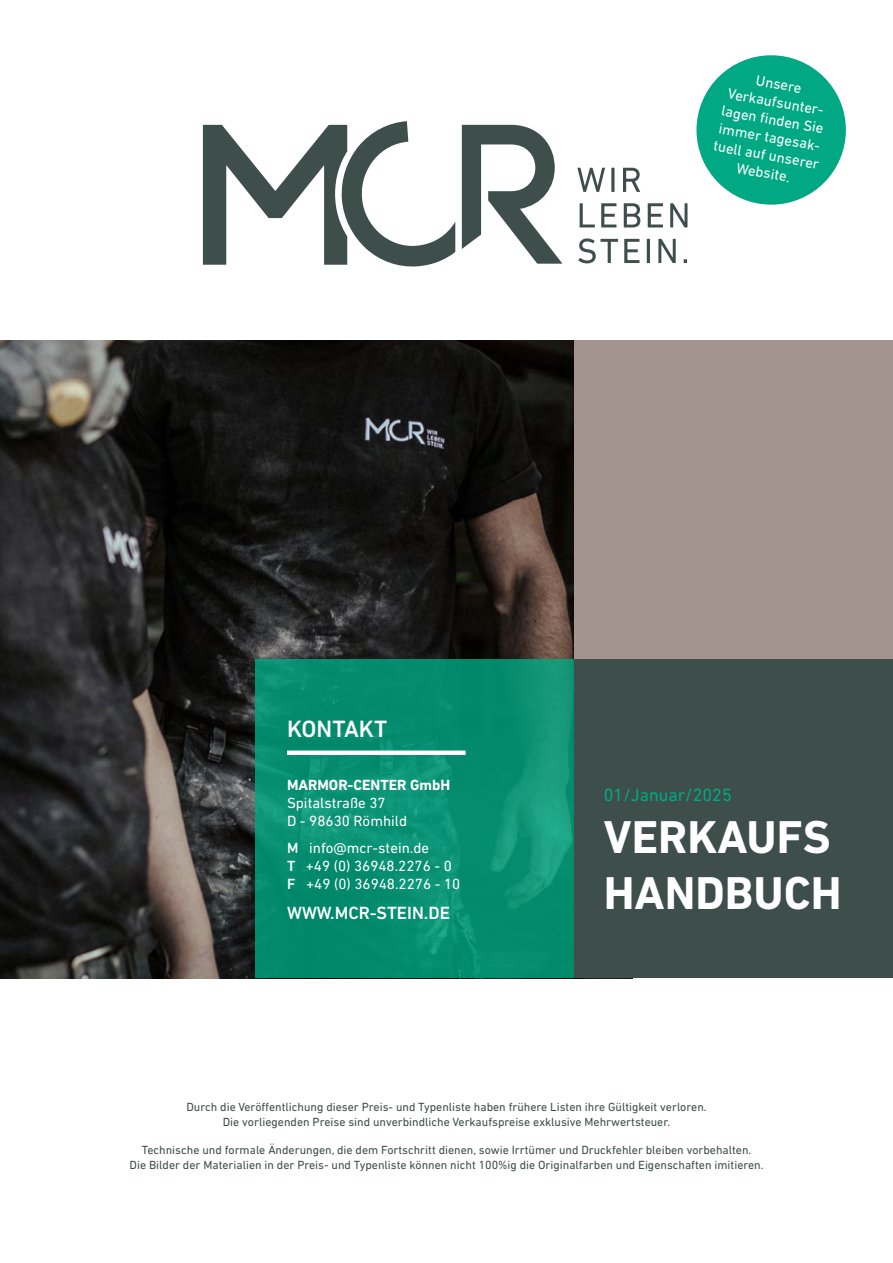
<style>
.page{position:relative;width:893px;height:1263px;background:#fff}
.page>*{position:absolute;margin:0;border:0;box-sizing:border-box;transform-origin:0 0}
.t1{font:700 46.8px/56.2px "DIN Next LT Pro";color:#fff}
.t2{font:500 24px "DIN Next LT Pro";color:#fff}
.t3{font:500 18px "DIN Next LT Pro";color:#fff}
.t4{font:18px "DIN Next LT Pro";color:#00a984}
.t5{font:15px/17.9px "DIN Next LT Pro";color:#fff}
.t6{font:700 15px "DIN Next LT Pro";color:#fff}
.t7{font:12px/14.4px "DIN Next LT Pro";color:#3e4e4b;text-align:center}
.s1{font-weight:500}
</style>
<div class="page">
<img style="left:0;top:340px;width:574px;height:638px">
<div style="left:574px;top:340px;width:319px;height:319px;background:#a39490"></div>
<div style="left:574px;top:659px;width:319px;height:319px;background:#3e4e4b"></div>
<svg style="left:255px;top:659px;width:319px;height:319px;background:#088f71"></svg>
<svg style="left:462px;top:125px;width:100px;height:139px"></svg>
<svg style="left:203px;top:121px;width:252px;height:145px"></svg>
<svg style="left:578px;top:238px;width:109px;height:25px"></svg>
<svg style="left:580px;top:203px;width:107px;height:24px"></svg>
<svg style="left:577px;top:168px;width:63px;height:24px"></svg>
<div style="left:287px;top:750px;width:179px;height:5px;background:#fff"></div>
<div style="left:696px;top:55px;width:150px;height:150px;background:#00a984;border-radius:50%"></div>
<p class="t5" style="left:728px;top:66px;width:109px;text-align:center;rotate:10deg">Unsere<br>Verkaufsunter&shy;lagen fi nden Sie immer tagesak&shy;tuell auf unserer<br>Website.</p>
<h2 class="t2" style="left:287px;top:715px;width:102px">KONTAKT</h2>
<p class="t6" style="left:287px;top:776px;width:165px">MARMOR-CENTER GmbH</p>
<p class="t5" style="left:287px;top:793px;width:122px">Spitalstraße 37<br>D - 98630 Römhild</p>
<p class="t5" style="left:287px;top:839px;width:175px"><span class="s1">M</span> info@mcr-stein.de<br><span class="s1">T</span> +49 (0) 36948.2276 - 0<br><span class="s1">F</span> +49 (0) 36948.2276 - 10</p>
<h3 class="t3" style="left:287px;top:903px;width:164px">WWW.MCR-STEIN.DE</h3>
<h3 class="t4" style="left:604px;top:784px;width:129px">01/Januar/2025</h3>
<h1 class="t1" style="left:604px;top:809px;width:239px">VERKAUFS<br>HANDBUCH</h1>
<p class="t7" style="left:186px;top:1100px;width:522px">Durch die Veröffentlichung dieser Preis- und Typenliste haben frühere Listen ihre Gültigkeit verloren.<br>Die vorliegenden Preise sind unverbindliche Verkaufspreise exklusive Mehrwertsteuer.</p>
<p class="t7" style="left:130px;top:1143px;width:636px">Technische und formale Änderungen, die dem Fortschritt dienen, sowie Irrtümer und Druckfehler bleiben vorbehalten.<br>Die Bilder der Materialien in der Preis- und Typenliste können nicht 100%ig die Originalfarben und Eigenschaften imitieren.</p>
</div>
